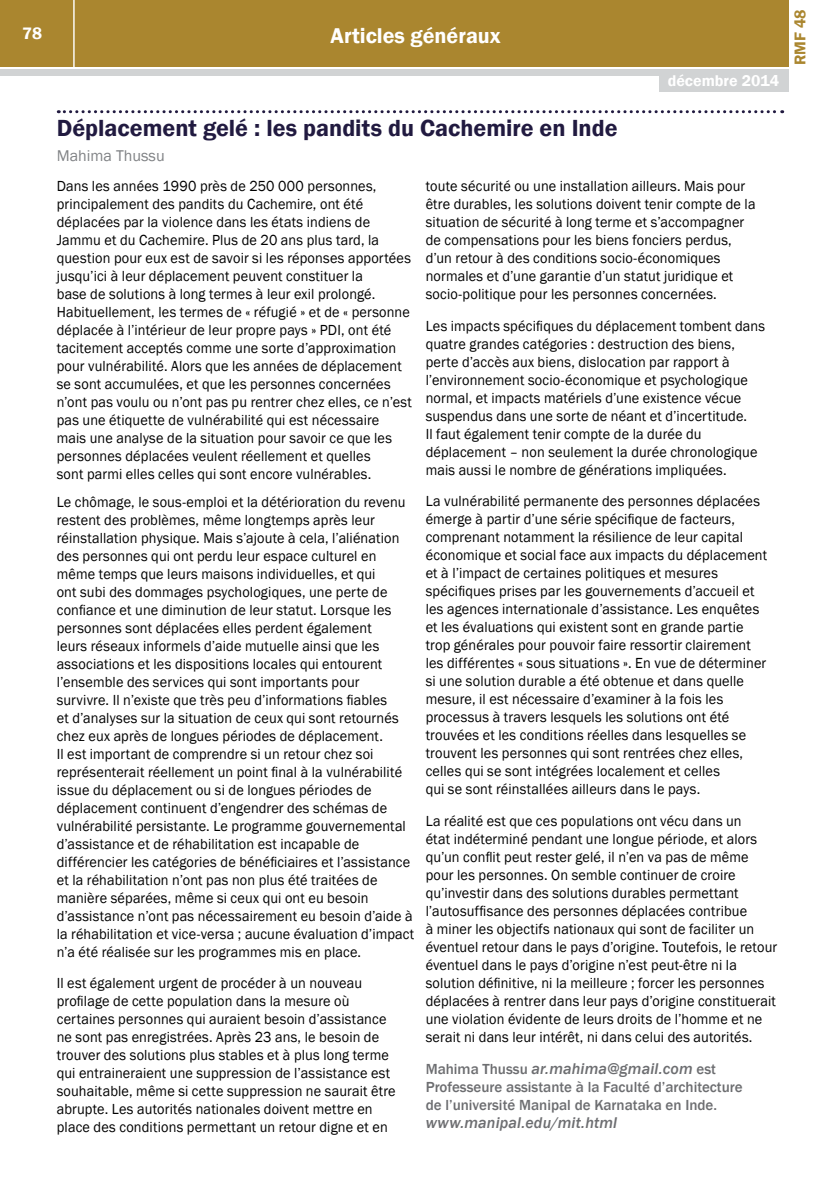
<style>
.page{position:relative;width:840px;height:1191px;background:#fff}
.page>*{position:absolute;margin:0;border:0;box-sizing:border-box;transform-origin:0 0}
.t1{font:600 24px "Franklin Gothic";color:#211a40}
.t2{font:600 22px "Franklin Gothic";color:#fff}
.t3{font:600 17px "Franklin Gothic";color:#fff}
.t4{font:italic 500 16px "Franklin Gothic";letter-spacing:.01em;color:#6d6e71}
.t5{font:600 16px "Franklin Gothic";color:#fff}
.t6{font:16px "Franklin Gothic";color:#808285}
.t7{font:600 16px "Franklin Gothic";color:#aa862f}
.t8{font:15px/18px "Franklin Gothic";letter-spacing:.01em;color:#000;scale:.95 1}
.t9{font:500 15px/18px "Franklin Gothic";color:#6d6e71}
.s1{font-style:normal;font-size:15px}
</style>
<div class="page">
<div style="left:0;top:0;width:787px;height:66px;background:#aa862f"></div>
<div style="left:0;top:69px;width:787px;height:6px;background:#d1d3d4"></div>
<hr style="left:73px;top:0;width:2px;height:67px;background:#fff">
<div style="left:658px;top:74px;width:129px;height:18px;background:#d1d3d4"></div>
<svg style="left:58px;top:110px;width:724px;height:3px"></svg>
<p class="t3" style="left:22px;top:23px;width:21px">78</p>
<h2 class="t2" style="left:330px;top:22px;width:171px">Articles généraux</h2>
<p class="t5" style="left:667px;top:71px;width:113px">décembre 2014</p>
<h1 class="t1" style="left:57px;top:113px;width:562px">Déplacement gelé : les pandits du Cachemire en Inde</h1>
<p class="t6" style="left:57px;top:145px;width:109px">Mahima Thussu</p>
<p class="t8" style="left:57px;top:177px;width:375px">Dans les années 1990 près de 250 000 personnes, principalement des pandits du Cachemire, ont été déplacées par la violence dans les états indiens de Jammu et du Cachemire. Plus de 20 ans plus tard, la question pour eux est de savoir si les réponses apportées jusqu’ici à leur déplacement peuvent constituer la<br>base de solutions à long termes à leur exil prolongé.<br>Habituellement, les termes de « réfugié » et de « personne déplacée à l’intérieur de leur propre pays » PDI, ont été tacitement acceptés comme une sorte d’approximation pour vulnérabilité. Alors que les années de déplacement se sont accumulées, et que les personnes concernées n’ont pas voulu ou n’ont pas pu rentrer chez elles, ce n’est pas une étiquette de vulnérabilité qui est nécessaire mais une analyse de la situation pour savoir ce que les personnes déplacées veulent réellement et quelles<br>sont parmi elles celles qui sont encore vulnérables.</p>
<p class="t8" style="left:57px;top:493px;width:377px">Le chômage, le sous-emploi et la détérioration du revenu restent des problèmes, même longtemps après leur réinstallation physique. Mais s’ajoute à cela, l’aliénation des personnes qui ont perdu leur espace culturel en même temps que leurs maisons individuelles, et qui<br>ont subi des dommages psychologiques, une perte de confiance et une diminution de leur statut. Lorsque les personnes sont déplacées elles perdent également<br>leurs réseaux informels d’aide mutuelle ainsi que les associations et les dispositions locales qui entourent l’ensemble des services qui sont importants pour survivre. Il n’existe que très peu d’informations fiables<br>et d’analyses sur la situation de ceux qui sont retournés chez eux après de longues périodes de déplacement.<br>Il est important de comprendre si un retour chez soi représenterait réellement un point final à la vulnérabilité issue du déplacement ou si de longues périodes de déplacement continuent d’engendrer des schémas de vulnérabilité persistante. Le programme gouvernemental d’assistance et de réhabilitation est incapable de différencier les catégories de bénéficiaires et l’assistance et la réhabilitation n’ont pas non plus été traitées de manière séparées, même si ceux qui ont eu besoin d’assistance n’ont pas nécessairement eu besoin d’aide à la réhabilitation et vice-versa ; aucune évaluation d’impact n’a été réalisée sur les programmes mis en place.</p>
<p class="t8" style="left:57px;top:974px;width:358px">Il est également urgent de procéder à un nouveau profilage de cette population dans la mesure où certaines personnes qui auraient besoin d’assistance ne sont pas enregistrées. Après 23 ans, le besoin de trouver des solutions plus stables et à plus long terme qui entraineraient une suppression de l’assistance est souhaitable, même si cette suppression ne saurait être abrupte. Les autorités nationales doivent mettre en place des conditions permettant un retour digne et en</p>
<p class="t8" style="left:425px;top:177px;width:348px">toute sécurité ou une installation ailleurs. Mais pour être durables, les solutions doivent tenir compte de la situation de sécurité à long terme et s’accompagner de compensations pour les biens fonciers perdus, d’un retour à des conditions socio-économiques normales et d’une garantie d’un statut juridique et socio-politique pour les personnes concernées.</p>
<p class="t8" style="left:425px;top:317px;width:358px">Les impacts spécifiques du déplacement tombent dans quatre grandes catégories : destruction des biens, perte d’accès aux biens, dislocation par rapport à l’environnement socio-économique et psychologique normal, et impacts matériels d’une existence vécue suspendus dans une sorte de néant et d’incertitude.<br>Il faut également tenir compte de la durée du déplacement – non seulement la durée chronologique mais aussi le nombre de générations impliquées.</p>
<p class="t8" style="left:425px;top:492px;width:361px">La vulnérabilité permanente des personnes déplacées émerge à partir d’une série spécifique de facteurs, comprenant notamment la résilience de leur capital économique et social face aux impacts du déplacement et à l’impact de certaines politiques et mesures spécifiques prises par les gouvernements d’accueil et les agences internationale d’assistance. Les enquêtes et les évaluations qui existent sont en grande partie trop générales pour pouvoir faire ressortir clairement les différentes « sous situations ». En vue de déterminer si une solution durable a été obtenue et dans quelle mesure, il est nécessaire d’examiner à la fois les processus à travers lesquels les solutions ont été trouvées et les conditions réelles dans lesquelles se trouvent les personnes qui sont rentrées chez elles, celles qui se sont intégrées localement et celles<br>qui se sont réinstallées ailleurs dans le pays.</p>
<p class="t8" style="left:425px;top:812px;width:371px">La réalité est que ces populations ont vécu dans un<br>état indéterminé pendant une longue période, et alors qu’un conflit peut rester gelé, il n’en va pas de même pour les personnes. On semble continuer de croire qu’investir dans des solutions durables permettant l’autosuffisance des personnes déplacées contribue<br>à miner les objectifs nationaux qui sont de faciliter un éventuel retour dans le pays d’origine. Toutefois, le retour éventuel dans le pays d’origine n’est peut-être ni la solution définitive, ni la meilleure ; forcer les personnes déplacées à rentrer dans leur pays d’origine constituerait une violation évidente de leurs droits de l’homme et ne serait ni dans leur intérêt, ni dans celui des autorités.</p>
<p class="t4" style="left:425px;top:1058px;width:292px"><span class="s1">Mahima Thussu</span> ar.mahima@gmail.com <span class="s1">est</span></p>
<p class="t9" style="left:425px;top:1077px;width:318px">Professeure assistante à la Faculté d’architecture de l’université Manipal de Karnataka en Inde.</p>
<p class="t4" style="left:425px;top:1112px;width:193px">www.manipal.edu/mit.html</p>
<p class="t7" style="left:789px;top:65px;width:57px;rotate:-90deg">RMF 48</p>
</div>
